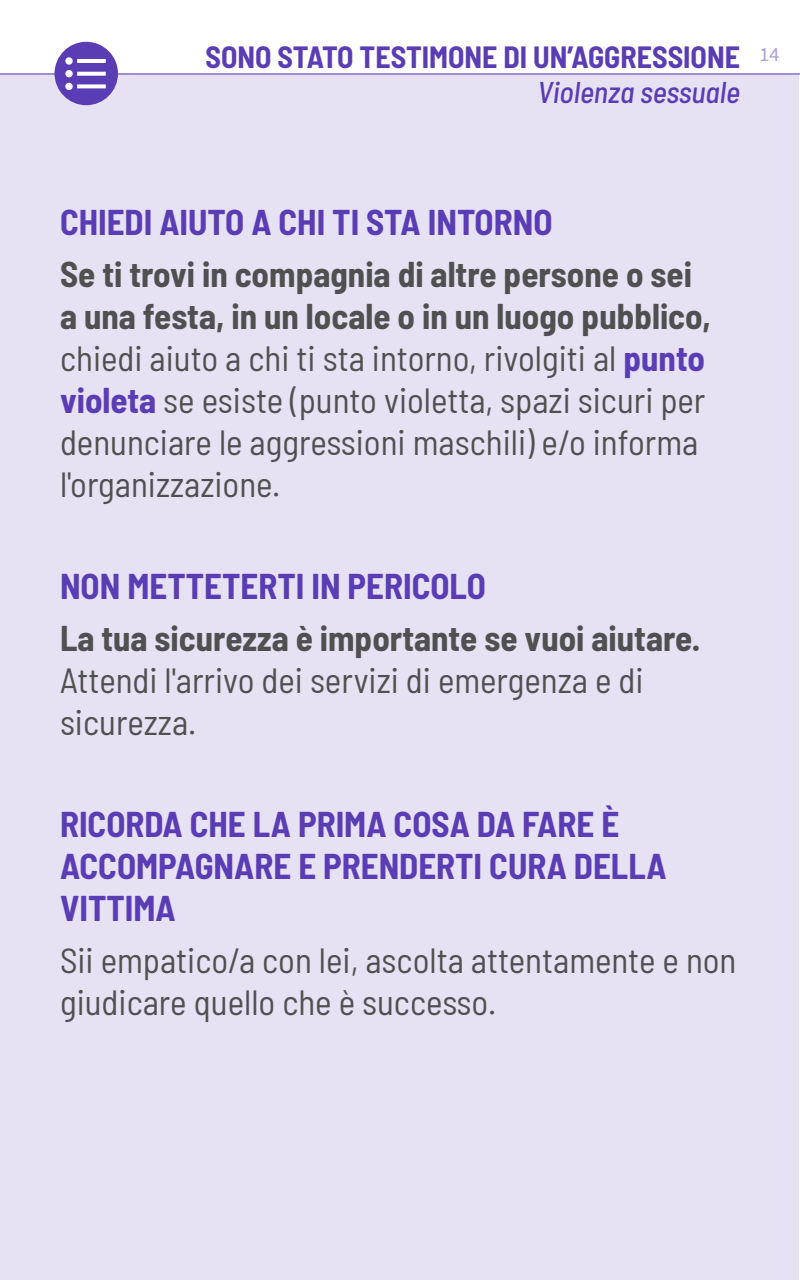
<style>
.page{position:relative;width:800px;height:1280px;background:#fff}
.page>*{position:absolute;margin:0;border:0;box-sizing:border-box;transform-origin:0 0}
._00_txt{font:semi-condensed 35px/42px "Barlow";color:#505050}
._03_LADILLO{font:700 semi-condensed 35px/42px "Barlow";color:#5a3cb4}
.t1{font:700 semi-condensed 30px "Barlow";color:#5a3cb4}
._00_txt-2{font:italic 500 semi-condensed 30px "Barlow";color:#5a3cb4}
.t2{font:20px "Source Sans Pro";color:#ac9eda}
.s1{font-weight:700}
.s2{font-weight:700;color:#5a3cb4}
</style>
<div class="page">
<div style="left:0;top:74px;width:799px;height:1206px;background:#e6e2f4"></div>
<hr style="left:0;top:74px;width:800px;height:1px;background:#5a3cb4">
<div style="left:55px;top:42px;width:63px;height:63px;background:#5a3cb4;border-radius:50%"></div>
<svg style="left:77px;top:84px;width:29px;height:4px"></svg>
<div style="left:65px;top:83px;width:8px;height:7px;background:#fff;border-radius:50%"></div>
<svg style="left:77px;top:72px;width:29px;height:4px"></svg>
<div style="left:65px;top:70px;width:8px;height:7px;background:#fff;border-radius:50%"></div>
<hr style="left:77px;top:59px;width:29px;height:4px;background:#fff">
<div style="left:65px;top:57px;width:8px;height:8px;background:#fff;border-radius:50%"></div>
<p class="t1" style="left:205px;top:35px;width:536px">SONO STATO TESTIMONE DI UN’AGGRESSIONE</p>
<p class="t2" style="left:760px;top:42px;width:21px">14</p>
<p class="_00_txt-2" style="left:537px;top:70px;width:204px">Violenza sessuale</p>
<p class="_03_LADILLO" style="left:60px;top:199px;width:494px">CHIEDI AIUTO A CHI TI STA INTORNO</p>
<p class="_00_txt" style="left:60px;top:251px;width:652px"><span class="s1">Se ti trovi in compagnia di altre persone o sei a una festa, in un locale o in un luogo pubblico, </span>chiedi aiuto a chi ti sta intorno, rivolgiti al <span class="s2">punto violeta</span> se esiste (punto violetta, spazi sicuri per denunciare le aggressioni maschili) e/o informa l'organizzazione.</p>
<p class="_03_LADILLO" style="left:60px;top:563px;width:428px">NON METTETERTI IN PERICOLO</p>
<p class="_00_txt" style="left:60px;top:615px;width:642px"><span class="s1">La tua sicurezza è importante se vuoi aiutare.<br></span>Attendi l'arrivo dei servizi di emergenza e di sicurezza.</p>
<p class="_03_LADILLO" style="left:60px;top:801px;width:608px">RICORDA CHE LA PRIMA COSA DA FARE È<br>ACCOMPAGNARE E PRENDERTI CURA DELLA<br>VITTIMA</p>
<p class="_00_txt" style="left:60px;top:937px;width:678px">Sii empatico/a con lei, ascolta attentamente e non giudicare quello che è successo.</p>
</div>
